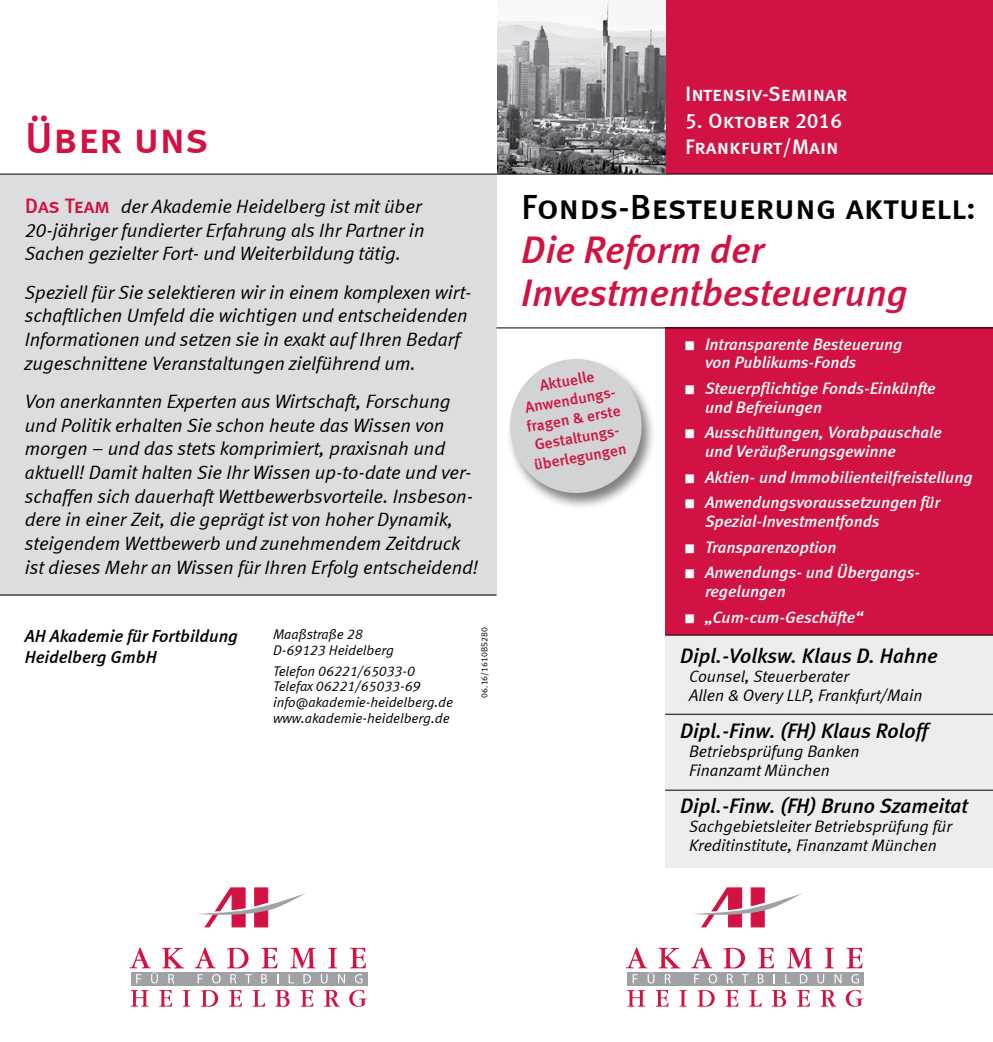
<style>
.page{position:relative;width:993px;height:1042px;background:#fff}
.page>*{position:absolute;margin:0;border:0;box-sizing:border-box;transform-origin:0 0}
.t1{font:43.75px "Meta Medium LF Caps";color:#d11242}
.t2{font:italic 38.5px/43.8px "Meta Medium LF";color:#d11242}
.t3{font:35px "Meta Medium LF Caps";color:#000}
.t4{font:italic 21px "Meta Medium LF";color:#000}
.t5{font:21px/26.2px "Meta Medium LF Caps";color:#fff}
.t6{font:italic 19.25px/23.6px "Meta Normal LF";color:#000}
.t7{font:italic 17.5px/21px "Meta Medium LF";color:#000}
.t8{font:italic 16.62px/18.4px "Meta Medium LF";color:#fff}
.t9{font:italic 16.62px/19.2px "Meta Normal LF";color:#000}
.t10{font:15.75px/19.2px "Meta Medium LF";color:#d11242;text-align:center}
.t11{font:italic 14px/15.8px "Meta Normal LF";color:#000}
.t12{font:8.75px "Meta Normal LF";color:#000}
.s1{font-family:"Meta Medium LF Caps";font-style:normal;font-size:21px;color:#d11242}
</style>
<div class="page">
<div style="left:665px;top:0;width:327px;height:174px;background:#d11242"></div>
<svg style="left:197px;top:888px;width:109px;height:39px"></svg>
<svg style="left:131px;top:990px;width:17px;height:16px"></svg>
<svg style="left:159px;top:990px;width:13px;height:16px"></svg>
<svg style="left:183px;top:990px;width:7px;height:16px"></svg>
<svg style="left:201px;top:990px;width:17px;height:16px"></svg>
<svg style="left:229px;top:990px;width:13px;height:16px"></svg>
<svg style="left:252px;top:990px;width:13px;height:16px"></svg>
<svg style="left:275px;top:990px;width:14px;height:16px"></svg>
<svg style="left:300px;top:990px;width:13px;height:16px"></svg>
<svg style="left:324px;top:990px;width:16px;height:16px"></svg>
<svg style="left:349px;top:990px;width:18px;height:17px"></svg>
<svg style="left:194px;top:947px;width:22px;height:21px"></svg>
<svg style="left:227px;top:948px;width:21px;height:20px"></svg>
<svg style="left:261px;top:948px;width:16px;height:20px"></svg>
<svg style="left:290px;top:948px;width:25px;height:20px"></svg>
<svg style="left:328px;top:948px;width:9px;height:20px"></svg>
<svg style="left:350px;top:948px;width:16px;height:20px"></svg>
<div style="left:131px;top:972px;width:236px;height:13px;background:#9fa1a4"></div>
<svg style="left:129px;top:947px;width:55px;height:36px"></svg>
<svg style="left:197px;top:974px;width:5px;height:9px"></svg>
<svg style="left:212px;top:974px;width:8px;height:9px"></svg>
<svg style="left:230px;top:974px;width:6px;height:9px"></svg>
<svg style="left:245px;top:974px;width:7px;height:9px"></svg>
<svg style="left:261px;top:974px;width:6px;height:9px"></svg>
<svg style="left:288px;top:974px;width:6px;height:9px"></svg>
<svg style="left:303px;top:974px;width:8px;height:9px"></svg>
<svg style="left:321px;top:974px;width:6px;height:9px"></svg>
<svg style="left:338px;top:974px;width:7px;height:9px"></svg>
<svg style="left:355px;top:974px;width:7px;height:9px"></svg>
<svg style="left:694px;top:888px;width:108px;height:39px"></svg>
<svg style="left:627px;top:990px;width:17px;height:16px"></svg>
<svg style="left:655px;top:990px;width:13px;height:16px"></svg>
<svg style="left:679px;top:990px;width:7px;height:16px"></svg>
<svg style="left:697px;top:990px;width:17px;height:16px"></svg>
<svg style="left:725px;top:990px;width:13px;height:16px"></svg>
<svg style="left:749px;top:990px;width:12px;height:16px"></svg>
<svg style="left:771px;top:990px;width:14px;height:16px"></svg>
<svg style="left:797px;top:990px;width:12px;height:16px"></svg>
<svg style="left:820px;top:990px;width:16px;height:16px"></svg>
<svg style="left:845px;top:990px;width:18px;height:17px"></svg>
<svg style="left:691px;top:947px;width:21px;height:21px"></svg>
<svg style="left:723px;top:948px;width:21px;height:20px"></svg>
<svg style="left:758px;top:948px;width:15px;height:20px"></svg>
<svg style="left:786px;top:948px;width:25px;height:20px"></svg>
<svg style="left:824px;top:948px;width:9px;height:20px"></svg>
<svg style="left:846px;top:948px;width:16px;height:20px"></svg>
<div style="left:627px;top:972px;width:236px;height:13px;background:#9fa1a4"></div>
<svg style="left:626px;top:947px;width:54px;height:36px"></svg>
<svg style="left:694px;top:974px;width:5px;height:9px"></svg>
<svg style="left:708px;top:974px;width:8px;height:9px"></svg>
<svg style="left:727px;top:974px;width:5px;height:9px"></svg>
<svg style="left:741px;top:974px;width:7px;height:9px"></svg>
<svg style="left:757px;top:974px;width:6px;height:9px"></svg>
<svg style="left:785px;top:974px;width:5px;height:9px"></svg>
<svg style="left:800px;top:974px;width:7px;height:9px"></svg>
<svg style="left:817px;top:974px;width:6px;height:9px"></svg>
<svg style="left:834px;top:974px;width:7px;height:9px"></svg>
<svg style="left:851px;top:974px;width:7px;height:9px"></svg>
<div style="left:665px;top:327px;width:327px;height:309px;background:#d11242"></div>
<img style="left:497px;top:1px;width:168px;height:173px">
<div style="left:665px;top:635px;width:327px;height:233px;background:#ededee"></div>
<div style="left:0;top:174px;width:496px;height:421px;background:#dcddde"></div>
<hr style="left:0;top:594px;width:496px;height:1px;background:#000">
<hr style="left:0;top:174px;width:992px;height:1px;background:#000">
<hr style="left:496px;top:327px;width:496px;height:1px;background:#000">
<hr style="left:665px;top:714px;width:327px;height:1px;background:#000">
<hr style="left:665px;top:635px;width:327px;height:1px;background:#000">
<div style="left:505px;top:357px;width:150px;height:153px;background:#000;opacity:.5"></div>
<svg style="left:505px;top:357px;width:141px;height:141px"></svg>
<hr style="left:665px;top:790px;width:327px;height:1px;background:#000">
<h1 class="t1" style="left:25px;top:113px;width:185px">Über uns</h1>
<p class="t6" style="left:25px;top:194px;width:401px"><span class="s1">Das Team</span> der Akademie Heidelberg ist mit über<br>20-jähriger fundierter Erfahrung als Ihr Partner in<br>Sachen gezielter Fort- und Weiterbildung tätig.</p>
<p class="t6" style="left:25px;top:280px;width:448px">Speziell für Sie selektieren wir in einem komplexen wirt&shy;schaftlichen Umfeld die wichtigen und entscheidenden Informationen und setzen sie in exakt auf Ihren Bedarf zugeschnittene Veranstaltungen zielführend um.</p>
<p class="t6" style="left:25px;top:389px;width:455px">Von anerkannten Experten aus Wirtschaft, Forschung und Politik erhalten Sie schon heute das Wissen von morgen – und das stets komprimiert, praxisnah und aktuell! Damit halten Sie Ihr Wissen up-to-date und ver&shy;schaffen sich dauerhaft Wettbewerbsvorteile. Insbeson&shy;dere in einer Zeit, die geprägt ist von hoher Dynamik, steigendem Wettbewerb und zunehmendem Zeitdruck ist dieses Mehr an Wissen für Ihren Erfolg entscheidend!</p>
<p class="t7" style="left:25px;top:625px;width:214px">AH Akademie für Fortbildung<br>Heidelberg GmbH</p>
<p class="t11" style="left:273px;top:626px;width:122px">Maaßstraße 28<br>D-69123 Heidelberg</p>
<p class="t11" style="left:273px;top:663px;width:181px">Telefon 06221/65033-0<br>Telefax 06221/65033-69 info@akademie-heidelberg.de www.akademie-heidelberg.de</p>
<p class="t12" style="left:479px;top:697px;width:72px;rotate:-90deg">06.16/1610BS280</p>
<p class="t5" style="left:685px;top:81px;width:164px">Intensiv-Seminar</p>
<p class="t5" style="left:685px;top:107px;width:158px">5. Oktober 2016<br>Frankfurt/Main</p>
<h3 class="t3" style="left:521px;top:186px;width:456px">Fonds-Besteuerung aktuell:</h3>
<h2 class="t2" style="left:521px;top:227px;width:388px">Die Reform der<br>Investmentbesteuerung</h2>
<p class="t10" style="left:518px;top:379px;width:98px;rotate:-10deg">Aktuelle<br>Anwendungs&shy;fragen &amp; erste<br>Gestaltungs&shy;überlegungen</p>
<p class="t8" style="left:704px;top:335px;width:199px;text-indent:-20px">■ Intransparente Besteuerung von Publikums-Fonds</p>
<p class="t8" style="left:704px;top:379px;width:232px;text-indent:-20px">■ Steuerpflichtige Fonds-Einkünfte und Befreiungen</p>
<p class="t8" style="left:704px;top:423px;width:238px;text-indent:-20px">■ Ausschüttungen, Vorabpauschale und Veräußerungsgewinne</p>
<p class="t8" style="left:685px;top:467px;width:289px">■ Aktien- und Immobilienteilfreistellung</p>
<p class="t8" style="left:704px;top:493px;width:237px;text-indent:-20px">■ Anwendungsvoraussetzungen für<br>Spezial-Investmentfonds</p>
<p class="t8" style="left:685px;top:537px;width:153px">■ Transparenzoption</p>
<p class="t8" style="left:704px;top:563px;width:217px;text-indent:-20px">■ Anwendungs- und Übergangs&shy;regelungen</p>
<p class="t8" style="left:685px;top:607px;width:179px">■ „Cum-cum-Geschäfte“</p>
<p class="t4" style="left:680px;top:643px;width:259px">Dipl.-Volksw. Klaus D. Hahne</p>
<p class="t9" style="left:689px;top:666px;width:235px">Counsel, Steuerberater<br>Allen &amp; Overy LLP, Frankfurt/Main</p>
<p class="t4" style="left:680px;top:718px;width:249px">Dipl.-Finw. (FH) Klaus Roloff</p>
<p class="t9" style="left:689px;top:741px;width:172px">Betriebsprüfung Banken<br>Finanzamt München</p>
<p class="t4" style="left:680px;top:793px;width:289px">Dipl.-Finw. (FH) Bruno Szameitat</p>
<p class="t9" style="left:689px;top:816px;width:264px">Sachgebietsleiter Betriebsprüfung für<br>Kreditinstitute, Finanzamt München</p>
</div>
